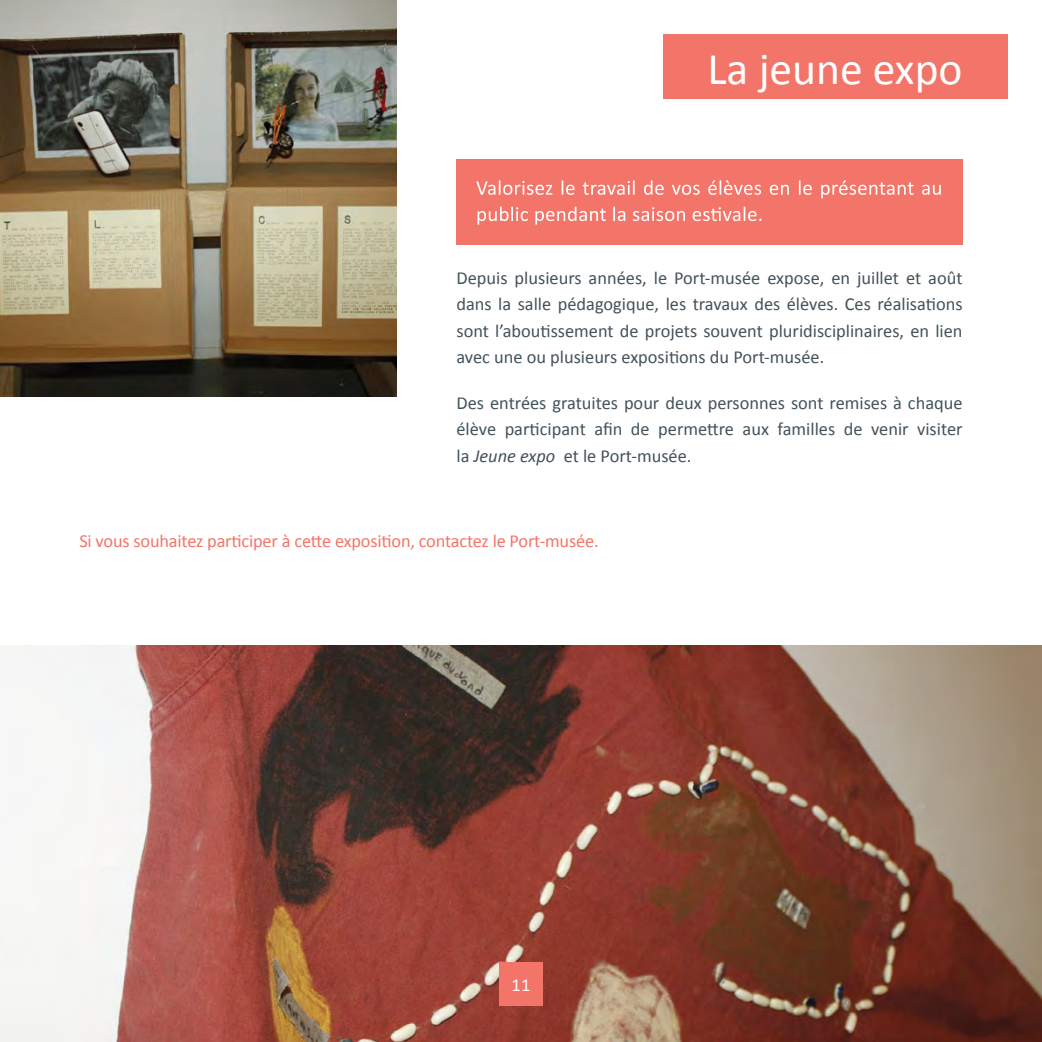
<style>
.page{position:relative;width:1042px;height:1042px;background:#fff}
.page>*{position:absolute;margin:0;border:0;box-sizing:border-box;transform-origin:0 0}
.t1{font:45.5px "Calibri";color:#fff}
.t2{font:18.38px/26.2px "Calibri";color:#43525a;text-align:justify}
.t3{font:18.38px "Calibri";letter-spacing:-.01em;color:#f37569}
.t4{font:18.38px "Calibri";color:#fff}
.s1{font-style:italic}
</style>
<div class="page">
<img style="left:0;top:645px;width:1042px;height:397px">
<div style="left:499px;top:962px;width:44px;height:43px;background:#f37569"></div>
<img style="left:0;top:0;width:397px;height:397px">
<div style="left:456px;top:159px;width:506px;height:86px;background:#f37569"></div>
<svg style="left:477px;top:207px;width:284px;height:18px"></svg>
<svg style="left:476px;top:180px;width:465px;height:18px"></svg>
<div style="left:663px;top:35px;width:344px;height:64px;background:#f37569"></div>
<h1 class="t1" style="left:707px;top:40px;width:256px">La jeune expo</h1>
<p class="t2" style="left:456px;top:265px;width:507px">Depuis plusieurs années, le Port-musée expose, en juillet et août dans la salle pédagogique, les travaux des élèves. Ces réalisations sont l’aboutissement de projets souvent pluridisciplinaires, en lien avec une ou plusieurs expositions du Port-musée.</p>
<p class="t2" style="left:456px;top:390px;width:507px">Des entrées gratuites pour deux personnes sont remises à chaque élève participant afin de permettre aux familles de venir visiter la <span class="s1">Jeune expo</span> et le Port-musée.</p>
<p class="t3" style="left:79px;top:529px;width:521px">Si vous souhaitez participer à cette exposition, contactez le Port-musée.</p>
<p class="t4" style="left:511px;top:973px;width:20px">11</p>
</div>
